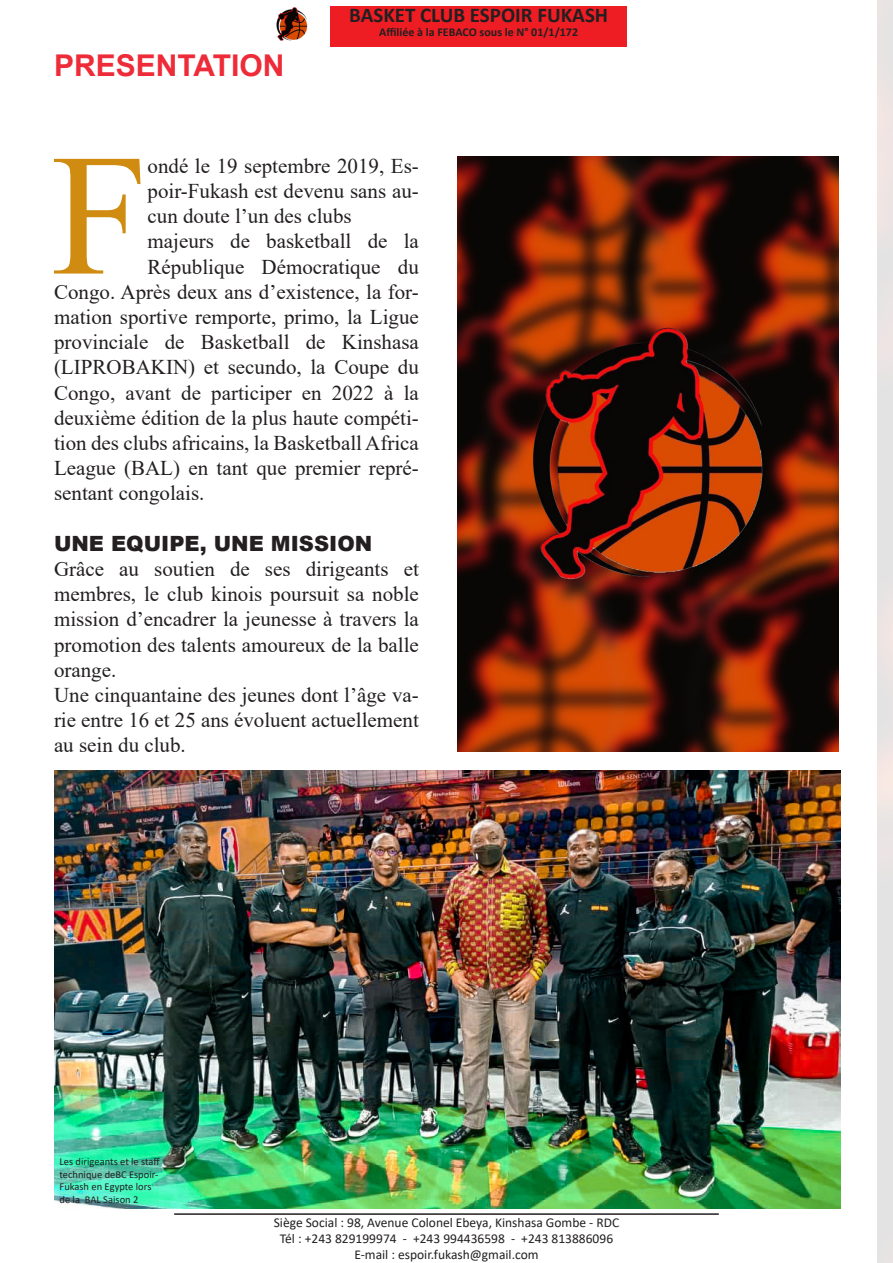
<style>
.page{position:relative;width:893px;height:1263px;background:#fff}
.page>*{position:absolute;margin:0;border:0;box-sizing:border-box;transform-origin:0 0}
.t1{font:173.25px "Times New Roman";color:#d08c11}
.t2{font:700 30px "Arial";color:#ee2c39}
.t3{font:21px/25.2px "Times New Roman";color:#231f20;text-align:justify}
.t4{font:700 21px "Calibri";color:#231f20}
.t5{font:900 21px "Arial";color:#231f20}
.t6{font:13.5px/16.2px "Calibri";color:#231f20;text-align:center}
.t7{font:700 12px "Calibri";color:#231f20}
.t8{font:10.5px "Calibri";color:#231f20}
</style>
<div class="page">
<img style="left:276px;top:7px;width:32px;height:34px">
<div style="left:331px;top:6px;width:296px;height:41px;background:#ee1d23"></div>
<hr style="left:174px;top:1213px;width:545px;height:2px;background:#231f20">
<img style="left:54px;top:770px;width:786px;height:439px">
<img style="left:457px;top:156px;width:382px;height:595px">
<p class="t2" style="left:54px;top:44px;width:232px">PRESENTATION</p>
<p class="t4" style="left:349px;top:0;width:261px">BASKET CLUB ESPOIR FUKASH</p>
<p class="t7" style="left:379px;top:24px;width:200px">Affiliée à la FEBACO sous le N° 01/1/172</p>
<p class="t1" style="left:51px;top:93px;width:98px">F</p>
<p class="t3" style="left:148px;top:152px;width:273px">ondé le 19 septembre 2019, Es&shy;poir-Fukash est devenu sans au&shy;cun doute l’un des clubs</p>
<p class="t3" style="left:148px;top:228px;width:273px">majeurs de basketball de la</p>
<p class="t3" style="left:148px;top:253px;width:273px">République Démocratique du</p>
<p class="t3" style="left:54px;top:278px;width:366px">Congo. Après deux ans d’existence, la for-</p>
<p class="t3" style="left:54px;top:304px;width:366px">mation sportive remporte, primo, la Ligue</p>
<p class="t3" style="left:54px;top:329px;width:366px">provinciale de Basketball de Kinshasa</p>
<p class="t3" style="left:54px;top:354px;width:366px">(LIPROBAKIN) et secundo, la Coupe du</p>
<p class="t3" style="left:54px;top:379px;width:366px">Congo, avant de participer en 2022 à la</p>
<p class="t3" style="left:54px;top:404px;width:366px">deuxième édition de la plus haute compéti-</p>
<p class="t3" style="left:54px;top:430px;width:366px">tion des clubs africains, la Basketball Africa</p>
<p class="t3" style="left:54px;top:455px;width:366px">League (BAL) en tant que premier repré-</p>
<p class="t3" style="left:54px;top:480px;width:152px">sentant congolais.</p>
<p class="t5" style="left:54px;top:528px;width:320px">UNE EQUIPE, UNE MISSION</p>
<p class="t3" style="left:54px;top:556px;width:366px">Grâce au soutien de ses dirigeants et membres, le club kinois poursuit sa noble mission d’encadrer la jeunesse à travers la promotion des talents amoureux de la balle orange.</p>
<p class="t3" style="left:54px;top:682px;width:366px">Une cinquantaine des jeunes dont l’âge va&shy;rie entre 16 et 25 ans évoluent actuellement au sein du club.</p>
<p class="t8" style="left:60px;top:1154px;width:102px">Les dirigeants et le staff</p>
<p class="t8" style="left:60px;top:1167px;width:100px">technique deBC Espoir-</p>
<p class="t8" style="left:60px;top:1179px;width:93px">Fukash en Egypte lors</p>
<p class="t8" style="left:60px;top:1192px;width:80px">de la BAL Saison 2</p>
<p class="t6" style="left:274px;top:1213px;width:347px">Siège Social : 98, Avenue Colonel Ebeya, Kinshasa Gombe - RDC<br>Tél : +243 829199974 - +243 994436598 - +243 813886096<br>E-mail : espoir.fukash@gmail.com</p>
</div>
